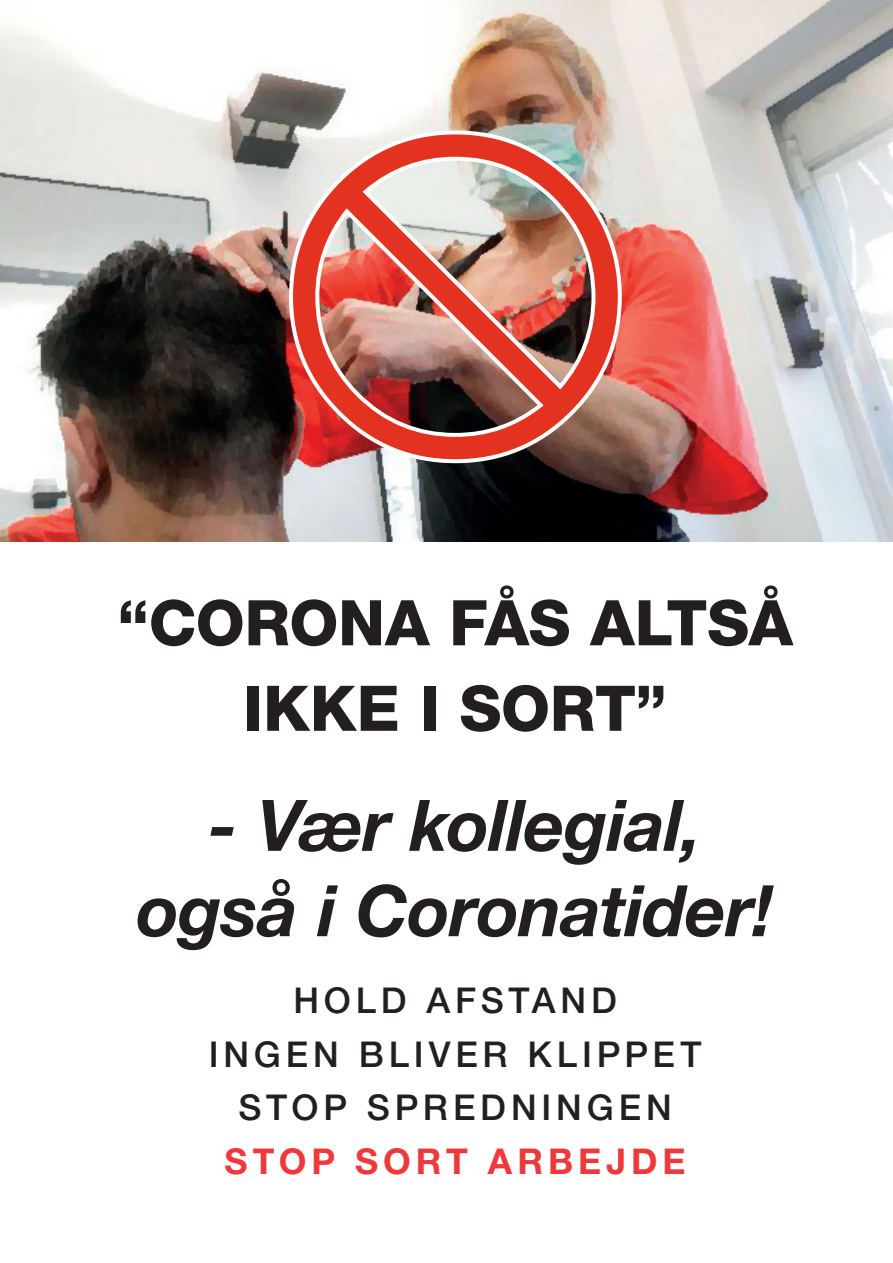
<style>
.page{position:relative;width:893px;height:1263px;background:#fff}
.page>*{position:absolute;margin:0;border:0;box-sizing:border-box;transform-origin:0 0}
.t1{font:italic 700 71.1px/85.3px "Helvetica Neue LT Pro";letter-spacing:-.01em;color:#231f20;text-align:center}
.t2{font:800 63px/85.5px "Helvetica Neue LT Pro";letter-spacing:-.005em;color:#231f20;text-align:center}
.t3{font:500 35.55px/53.8px "Helvetica Neue LT Pro";letter-spacing:.135em;color:#231f20;text-align:center}
.t4{font:700 35.55px "Helvetica Neue LT Pro";letter-spacing:.14em;color:#ee393c}
</style>
<div class="page">
<img style="left:0;top:0;width:893px;height:541px">
<img style="left:287px;top:128px;width:337px;height:337px">
<h2 class="t2" style="left:117px;top:580px;width:677px">“CORONA FÅS ALTSÅ<br>IKKE I SORT”</h2>
<h1 class="t1" style="left:137px;top:781px;width:638px">- Vær kollegial, også i Coronatider!</h1>
<p class="t3" style="left:209px;top:973px;width:494px">HOLD AFSTAND<br>INGEN BLIVER KLIPPET<br>STOP SPREDNINGEN</p>
<p class="t4" style="left:225px;top:1139px;width:463px">STOP SORT ARBEJDE</p>
</div>
